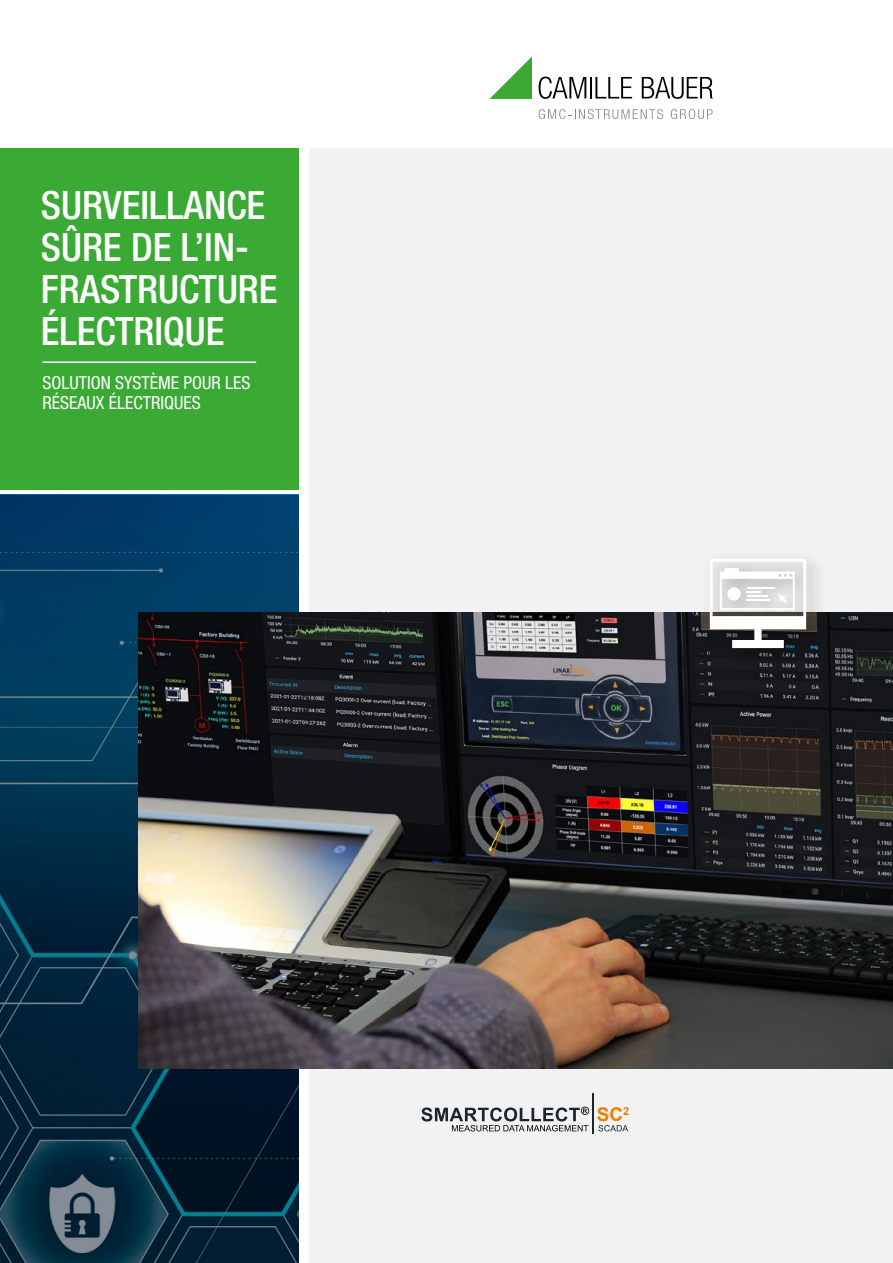
<style>
.page{position:relative;width:893px;height:1263px;background:#fff}
.page>*{position:absolute;margin:0;border:0;box-sizing:border-box;transform-origin:0 0}
.t1{font:500 condensed 39px/42px "Helvetica Neue LTW1 G";color:#fff}
.t2{font:700 18.9px "Arial";color:#ef7d00}
.t3{font:condensed 18px/19.5px "Helvetica Neue LTW1 G";color:#fff}
</style>
<div class="page">
<svg style="left:0;top:495px;width:299px;height:768px"></svg>
<div style="left:309px;top:149px;width:584px;height:1114px;background:#f2f2f2"></div>
<div style="left:0;top:149px;width:299px;height:341px;background:#3aaa35"></div>
<hr style="left:43px;top:361px;width:213px;height:2px;background:#fff">
<img style="left:138px;top:612px;width:755px;height:456px">
<div style="left:702px;top:551px;width:124px;height:117px;background:#000;opacity:.35"></div>
<svg style="left:710px;top:559px;width:96px;height:89px"></svg>
<hr style="left:593px;top:1093px;width:1px;height:41px;background:#1c2631">
<svg style="left:421px;top:1107px;width:168px;height:24px"></svg>
<svg style="left:598px;top:1125px;width:30px;height:6px"></svg>
<svg style="left:539px;top:77px;width:47px;height:22px"></svg>
<hr style="left:590px;top:77px;width:2px;height:21px;background:#000">
<svg style="left:595px;top:77px;width:37px;height:21px"></svg>
<svg style="left:642px;top:77px;width:71px;height:22px"></svg>
<svg style="left:489px;top:56px;width:43px;height:43px"></svg>
<svg style="left:539px;top:109px;width:124px;height:10px"></svg>
<svg style="left:671px;top:109px;width:42px;height:10px"></svg>
<p class="t1" style="left:41px;top:184px;width:238px">SURVEILLANCE<br>SÛRE DE L’IN-<br>FRASTRUCTURE<br>ÉLECTRIQUE</p>
<p class="t3" style="left:43px;top:373px;width:209px">SOLUTION SYSTÈME POUR LES<br>RÉSEAUX ÉLECTRIQUES</p>
<p class="t2" style="left:597px;top:1102px;width:34px">SC<sup>2</sup></p>
</div>
